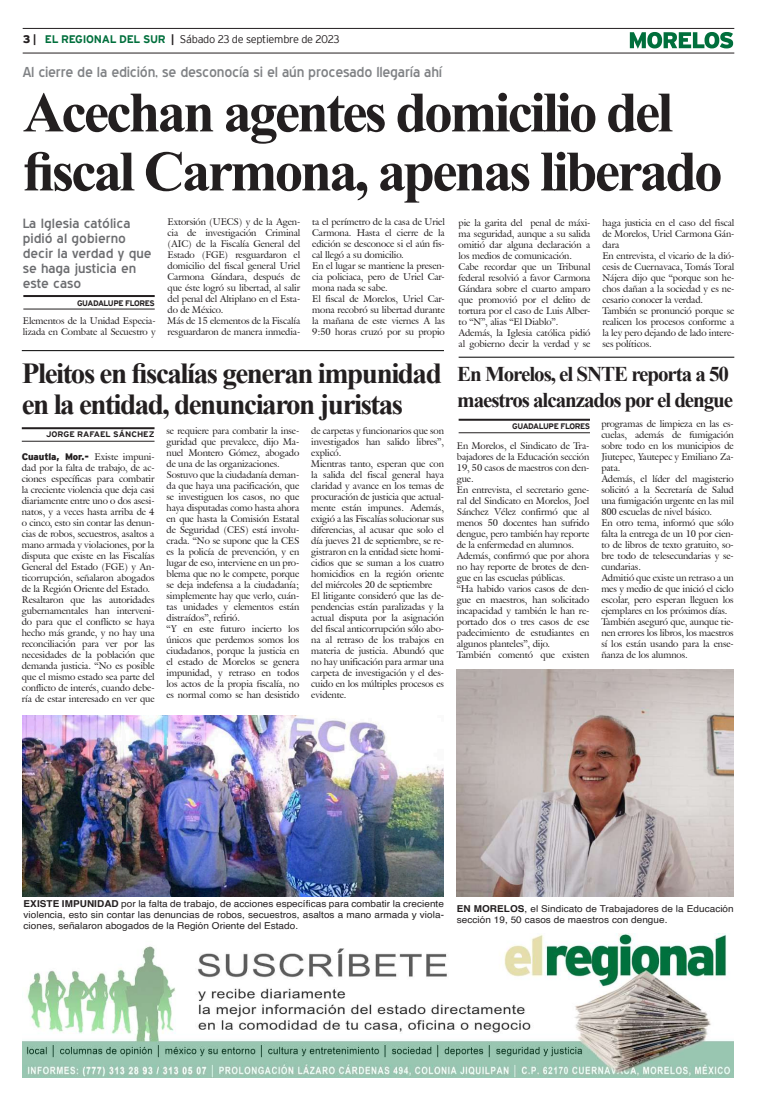
<style>
.page{position:relative;width:757px;height:1106px;background:#fff}
.page>*{position:absolute;margin:0;border:0;box-sizing:border-box;transform-origin:0 0}
.t1{font:700 57px/59px "Times New Roman";letter-spacing:-.05em;color:#231f20}
.t2{font:700 29px/31px "Times New Roman";letter-spacing:-.05em;color:#231f20}
.t3{font:700 21px/26px "Times New Roman";letter-spacing:-.05em;color:#231f20}
.t4{font:14px "Blue Highway";letter-spacing:-.015em;color:#808285;scale:1.05 1}
.t5{font:13px/15px "Blue Highway";color:#6c6d70;scale:1.1 1}
.t6{font:300 11px "Interstate";letter-spacing:-.025em;color:#231f20}
.t7{font:9.5px/11px "Galliard IT Cby BT";letter-spacing:-.01em;color:#231f20}
.t8{font:9.5px/11px "Helvetica";letter-spacing:.005em;color:#231f20;text-align:justify;scale:1.05 1}
.t9{font:900 9.5px "Interstate";letter-spacing:-.01em;color:#231f20}
.t10{font:700 8px "Interstate";letter-spacing:-.05em;color:#231f20}
.t11{font:700 8px "Interstate";color:#231f20;scale:1.05 1}
.s1{font-weight:900}
.s2{font-weight:700}
.s3{font-weight:700;color:#006f3c}
.s4{font-family:"Galliard IT Cby BT";font-weight:400}
</style>
<div class="page">
<hr style="left:23px;top:28px;width:711px;height:1px;background:#231f20">
<hr style="left:23px;top:53px;width:711px;height:1px;background:#231f20">
<svg style="left:630px;top:32px;width:103px;height:17px"></svg>
<hr style="left:459px;top:419px;width:131px;height:2px;background:#231f20">
<hr style="left:459px;top:432px;width:131px;height:1px;background:#231f20">
<hr style="left:22px;top:427px;width:133px;height:2px;background:#231f20">
<hr style="left:22px;top:441px;width:133px;height:1px;background:#231f20">
<hr style="left:22px;top:350px;width:422px;height:1px;background:#000">
<hr style="left:459px;top:357px;width:275px;height:1px;background:#000">
<hr style="left:23px;top:295px;width:132px;height:2px;background:#231f20">
<hr style="left:23px;top:309px;width:132px;height:1px;background:#231f20">
<img style="left:23px;top:933px;width:711px;height:144px">
<img style="left:23px;top:715px;width:421px;height:181px">
<img style="left:457px;top:669px;width:277px;height:227px">
<p class="t6" style="left:23px;top:33px;width:318px"><span class="s1">3</span> <span class="s2">|</span> <span class="s3">EL REGIONAL DEL SUR</span> <span class="s2">|</span> Sábado 23 de septiembre de 2023</p>
<h3 class="t4" style="left:23px;top:63px;width:401px">Al cierre de la edición, se desconocía si el aún procesado llegaría ahí</h3>
<h1 class="t1" style="left:23px;top:81px;width:701px">Acechan agentes domicilio del fiscal Carmona, apenas liberado</h1>
<h3 class="t5" style="left:23px;top:216px;width:119px">La Iglesia católica pidió al gobierno decir la verdad y que se haga justicia en este caso</h3>
<p class="t10" style="left:77px;top:298px;width:79px">GUADALUPE FLORES</p>
<p class="t7" style="left:168px;top:216px;width:134px">Extorsión (UECS) y de la Agen&shy;cia de investigación Criminal (AIC) de la Fiscalía General del<br>Estado (FGE) resguardaron el domicilio del fiscal general Uriel<br>Carmona Gándara, después de que éste logró su libertad, al salir del penal del Altiplano en el Esta&shy;do de México.<br>Más de 15 elementos de la Fiscalía resguardaron de manera inmedia-</p>
<p class="t7" style="left:312px;top:216px;width:134px">ta el perímetro de la casa de Uriel<br>Carmona. Hasta el cierre de la edición se desconoce si el aún fis&shy;cal llegó a su domicilio.<br>En el lugar se mantiene la presen&shy;cia policiaca, pero de Uriel Car&shy;mona nada se sabe.<br>El fiscal de Morelos, Uriel Car&shy;mona recobró su libertad durante la mañana de este viernes A las<br>9:50 horas cruzó por su propio</p>
<p class="t7" style="left:459px;top:217px;width:133px">pie la garita del penal de máxi&shy;ma seguridad, aunque a su salida omitió dar alguna declaración a los medios de comunicación.<br>Cabe recordar que un Tribunal federal resolvió a favor Carmona<br>Gándara sobre el cuarto amparo que promovió por el delito de tortura por el caso de Luis Alber&shy;to “N”, alias “El Diablo”.<br>Además, la Iglesia católica pidió al gobierno decir la verdad y se</p>
<p class="t7" style="left:602px;top:217px;width:133px">haga justicia en el caso del fiscal de Morelos, Uriel Carmona Gán&shy;dara<br>En entrevista, el vicario de la dió&shy;cesis de Cuernavaca, Tomás Toral<br>Nájera dijo que “porque son he&shy;chos dañan a la sociedad y es ne&shy;cesario conocer la verdad.<br>También se pronunció porque se realicen los procesos conforme a la ley pero dejando de lado intere&shy;ses políticos.</p>
<p class="t7" style="left:23px;top:315px;width:134px">Elementos de la Unidad Especia&shy;lizada en Combate al Secuestro y</p>
<h2 class="t2" style="left:22px;top:357px;width:421px">Pleitos en fiscalías generan impunidad en la entidad, denunciaron juristas</h2>
<p class="t11" style="left:46px;top:429px;width:105px">JORGE RAFAEL SÁNCHEZ</p>
<p class="t7" style="left:167px;top:425px;width:134px">se requiere para combatir la inse&shy;guridad que prevalece, dijo Ma&shy;nuel Montero Gómez, abogado de una de las organizaciones.<br>Sostuvo que la ciudadanía deman&shy;da que haya una pacificación, que se investiguen los casos, no que haya disputadas como hasta ahora en que hasta la Comisión Estatal de Seguridad (CES) está involu&shy;crada. “No se supone que la CES es la policía de prevención, y en lugar de eso, interviene en un pro&shy;blema que no le compete, porque se deja indefensa a la ciudadanía; simplemente hay que verlo, cuán&shy;tas unidades y elementos están distraídos”, refirió.<br>“Y en este futuro incierto los únicos que perdemos somos los ciudadanos, porque la justicia en el estado de Morelos se genera impunidad, y retraso en todos los actos de la propia fiscalía, no es normal como se han desistido</p>
<p class="t7" style="left:311px;top:425px;width:134px">de carpetas y funcionarios que son investigados han salido libres”, explicó.<br>Mientras tanto, esperan que con la salida del fiscal general haya claridad y avance en los temas de procuración de justicia que actual&shy;mente están impunes. Además, exigió a las Fiscalías solucionar sus diferencias, al acusar que solo el día jueves 21 de septiembre, se re&shy;gistraron en la entidad siete homi&shy;cidios que se suman a los cuatro homicidios en la región oriente del miércoles 20 de septiembre<br>El litigante consideró que las de&shy;pendencias están paralizadas y la actual disputa por la asignación del fiscal anticorrupción sólo abo&shy;na al retraso de los trabajos en materia de justicia. Abundó que no hay unificación para armar una carpeta de investigación y el des&shy;cuido en los múltiples procesos es evidente.</p>
<p class="t9" style="left:22px;top:451px;width:134px">Cuautla, Mor.- <span class="s4">Existe impuni-</span></p>
<p class="t7" style="left:22px;top:462px;width:134px">dad por la falta de trabajo, de ac&shy;ciones específicas para combatir la creciente violencia que deja casi diariamente entre uno o dos asesi&shy;natos, y a veces hasta arriba de 4 o cinco, esto sin contar las denun&shy;cias de robos, secuestros, asaltos a mano armada y violaciones, por la disputa que existe en las Fiscalías General del Estado (FGE) y An&shy;ticorrupción, señalaron abogados de la Región Oriente del Estado.<br>Resaltaron que las autoridades gubernamentales han interveni&shy;do para que el conflicto se haya hecho más grande, y no hay una reconciliación para ver por las necesidades de la población que demanda justicia. “No es posible que el mismo estado sea parte del conflicto de interés, cuando debe&shy;ría de estar interesado en ver que</p>
<h3 class="t3" style="left:457px;top:361px;width:277px">En Morelos, el SNTE reporta a 50 maestros alcanzados por el dengue</h3>
<p class="t10" style="left:512px;top:422px;width:79px">GUADALUPE FLORES</p>
<p class="t7" style="left:601px;top:418px;width:134px">programas de limpieza en las es&shy;cuelas, además de fumigación sobre todo en los municipios de<br>Jiutepec, Yautepec y Emiliano Za&shy;pata.<br>Además, el líder del magisterio solicitó a la Secretaría de Salud una fumigación urgente en las mil<br>800 escuelas de nivel básico.<br>En otro tema, informó que sólo falta la entrega de un 10 por cien&shy;to de libros de texto gratuito, so&shy;bre todo de telesecundarias y se&shy;cundarias.<br>Admitió que existe un retraso a un mes y medio de que inició el ciclo escolar, pero esperan lleguen los ejemplares en los próximos días.<br>También aseguró que, aunque tie&shy;nen errores los libros, los maestros sí los están usando para la ense&shy;ñanza de los alumnos.</p>
<p class="t7" style="left:457px;top:440px;width:134px">En Morelos, el Sindicato de Tra&shy;bajadores de la Educación sección<br>19, 50 casos de maestros con den&shy;gue.<br>En entrevista, el secretario gene&shy;ral del Sindicato en Morelos, Joel<br>Sánchez Vélez confirmó que al menos 50 docentes han sufrido dengue, pero también hay reporte de la enfermedad en alumnos.<br>Además, confirmó que por ahora no hay reporte de brotes de den&shy;gue en las escuelas públicas.<br>“Ha habido varios casos de den&shy;gue en maestros, han solicitado incapacidad y también le han re&shy;portado dos o tres casos de ese padecimiento de estudiantes en algunos planteles”, dijo.<br>También comentó que existen</p>
<p class="t8" style="left:24px;top:898px;width:402px"><span class="s2">EXISTE IMPUNIDAD</span> por la falta de trabajo, de acciones específicas para combatir la creciente violencia, esto sin contar las denuncias de robos, secuestros, asaltos a mano armada y viola&shy;ciones, señalaron abogados de la Región Oriente del Estado.</p>
<p class="t8" style="left:457px;top:903px;width:265px"><span class="s2">EN MORELOS</span>, el Sindicato de Trabajadores de la Educación sección 19, 50 casos de maestros con dengue.</p>
</div>
